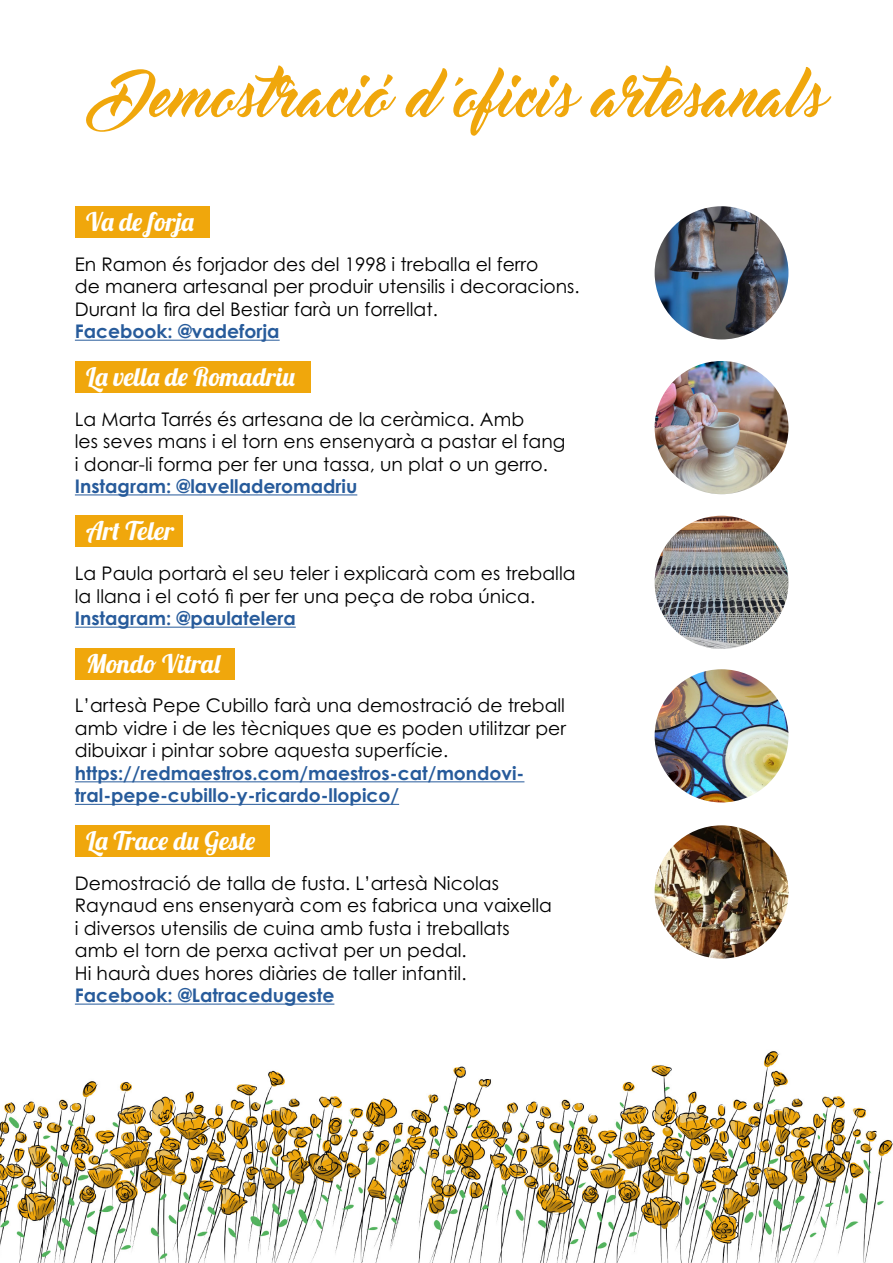
<style>
.page{position:relative;width:893px;height:1263px;background:#fff}
.page>*{position:absolute;margin:0;border:0;box-sizing:border-box;transform-origin:0 0}
.t1{font:57px "Master Of Break";color:#f0a70c}
.t2{font:25.65px "Lobster 1.4";color:#fff}
.t3{font:18.75px/22.5px "Century Gothic Pro";color:#000}
.t4{font:700 18.75px/22.5px "Century Gothic Pro";color:#275b9b}
</style>
<div class="page">
<img style="left:0;top:206px;width:893px;height:1057px">
<div style="left:75px;top:206px;width:134px;height:32px;background:#f0a70c"></div>
<div style="left:75px;top:361px;width:235px;height:31px;background:#f0a70c"></div>
<div style="left:75px;top:516px;width:108px;height:31px;background:#f0a70c"></div>
<div style="left:75px;top:648px;width:160px;height:31px;background:#f0a70c"></div>
<div style="left:75px;top:825px;width:195px;height:32px;background:#f0a70c"></div>
<hr style="left:75px;top:340px;width:205px;height:1px;background:#275b9b">
<hr style="left:75px;top:494px;width:282px;height:1px;background:#275b9b">
<hr style="left:75px;top:627px;width:221px;height:1px;background:#275b9b">
<hr style="left:75px;top:781px;width:449px;height:1px;background:#275b9b">
<hr style="left:75px;top:804px;width:324px;height:1px;background:#275b9b">
<hr style="left:75px;top:1004px;width:259px;height:1px;background:#275b9b">
<img style="left:655px;top:206px;width:133px;height:133px;border-radius:67px">
<img style="left:655px;top:361px;width:133px;height:133px;border-radius:67px">
<img style="left:655px;top:516px;width:133px;height:133px;border-radius:67px">
<img style="left:655px;top:669px;width:133px;height:133px;border-radius:67px">
<img style="left:655px;top:825px;width:133px;height:133px;border-radius:67px">
<h1 class="t1" style="left:111px;top:64px;width:712px">Demostració d ‘oficis artesanals</h1>
<h2 class="t2" style="left:86px;top:205px;width:109px">Va de forja</h2>
<p class="t3" style="left:75px;top:253px;width:506px">En Ramon és forjador des del 1998 i treballa el ferro<br>de manera artesanal per produir utensilis i decoracions.<br>Durant la fira del Bestiar farà un forrellat.</p>
<p class="t4" style="left:75px;top:320px;width:206px">Facebook: @vadeforja</p>
<h2 class="t2" style="left:86px;top:360px;width:210px">La vella de Romadriu</h2>
<p class="t3" style="left:75px;top:407px;width:492px">La Marta Tarrés és artesana de la ceràmica. Amb<br>les seves mans i el torn ens ensenyarà a pastar el fang i donar-li forma per fer una tassa, un plat o un gerro.</p>
<p class="t4" style="left:75px;top:475px;width:284px">Instagram: @lavelladeromadriu</p>
<h2 class="t2" style="left:86px;top:515px;width:89px">Art Teler</h2>
<p class="t3" style="left:75px;top:562px;width:502px">La Paula portarà el seu teler i explicarà com es treballa la llana i el cotó fi per fer una peça de roba única.</p>
<p class="t4" style="left:75px;top:607px;width:222px">Instagram: @paulatelera</p>
<h2 class="t2" style="left:86px;top:647px;width:135px">Mondo Vitral</h2>
<p class="t3" style="left:75px;top:694px;width:493px;text-align:justify">L’artesà Pepe Cubillo farà una demostració de treball amb vidre i de les tècniques que es poden utilitzar per dibuixar i pintar sobre aquesta superfície.</p>
<p class="t4" style="left:75px;top:762px;width:451px">https://redmaestros.com/maestros-cat/mondovi&shy;tral-pepe-cubillo-y-ricardo-llopico/</p>
<h2 class="t2" style="left:86px;top:824px;width:171px">La Trace du Geste</h2>
<p class="t3" style="left:75px;top:871px;width:479px">Demostració de talla de fusta. L’artesà Nicolas Raynaud ens ensenyarà com es fabrica una vaixella i diversos utensilis de cuina amb fusta i treballats amb el torn de perxa activat per un pedal.<br>Hi haurà dues hores diàries de taller infantil.</p>
<p class="t4" style="left:75px;top:984px;width:261px">Facebook: @Latracedugeste</p>
</div>
